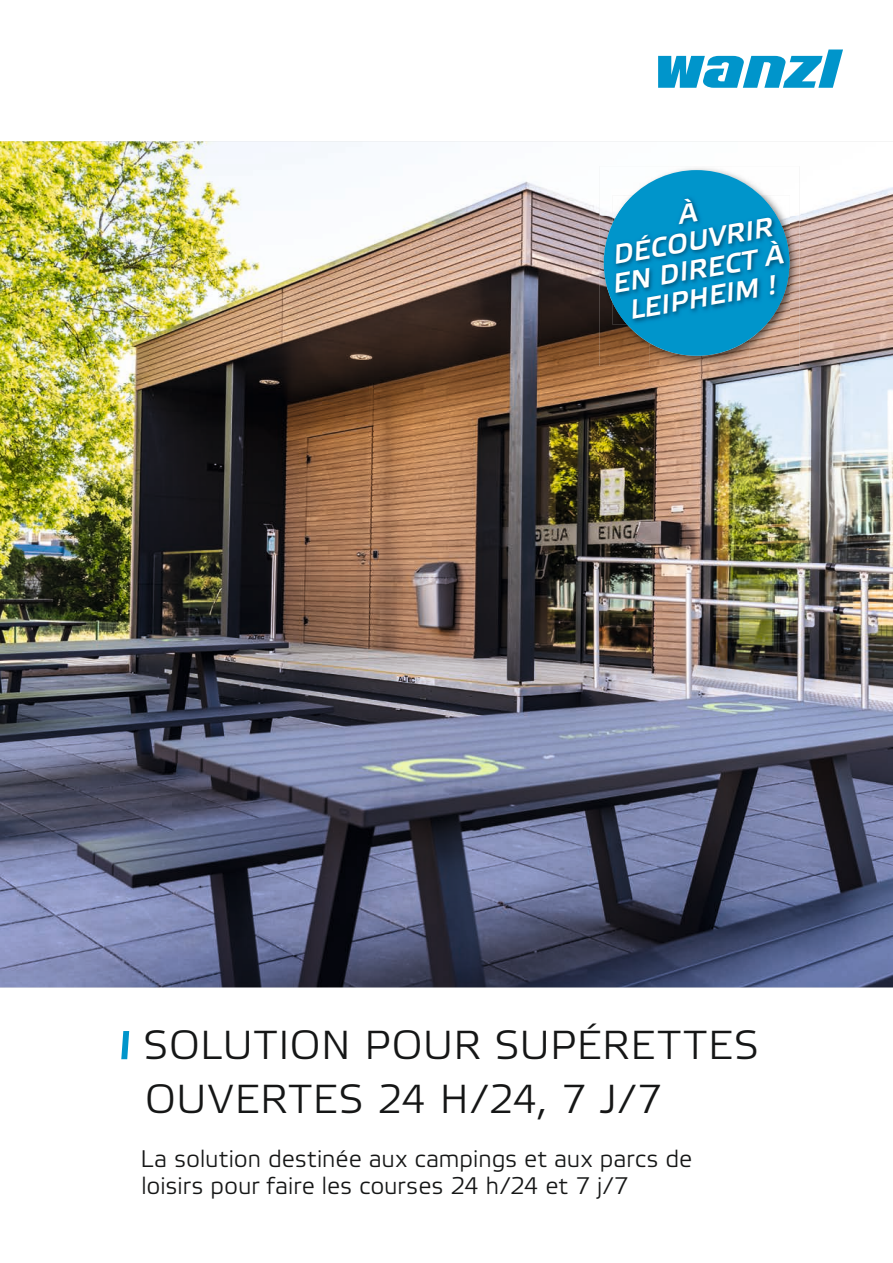
<style>
.page{position:relative;width:893px;height:1263px;background:#fff}
.page>*{position:absolute;margin:0;border:0;box-sizing:border-box;transform-origin:0 0}
.t1{font:300 40.5px/54px "Wanzl Etelka";letter-spacing:.015em;color:#151616}
.t2{font:italic 500 27px/28.5px "Wanzl Etelka";color:#fff;text-align:center}
.t3{font:300 24px/27px "Wanzl Etelka";color:#151616}
</style>
<div class="page">
<img style="left:0;top:141px;width:893px;height:846px">
<img style="left:600px;top:166px;width:199px;height:50px">
<img style="left:600px;top:216px;width:49px;height:150px">
<img style="left:750px;top:216px;width:49px;height:150px">
<img style="left:649px;top:339px;width:101px;height:27px">
<div style="left:604px;top:170px;width:185px;height:186px;background:#0095cb;border-radius:50%"></div>
<svg style="left:658px;top:50px;width:185px;height:38px"></svg>
<img style="left:613px;top:195px;width:176px;height:130px">
<svg style="left:121px;top:1031px;width:8px;height:28px"></svg>
<p class="t2" style="left:601px;top:215px;width:174px;rotate:-10deg">À<br>DÉCOUVRIR<br>EN DIRECT À<br>LEIPHEIM !</p>
<h1 class="t1" style="left:143px;top:1020px;width:617px">SOLUTION POUR SUPÉRETTES<br>OUVERTES 24 H/24, 7 J/7</h1>
<p class="t3" style="left:141px;top:1147px;width:553px">La solution destinée aux campings et aux parcs de loisirs pour faire les courses 24 h/24 et 7 j/7</p>
</div>
